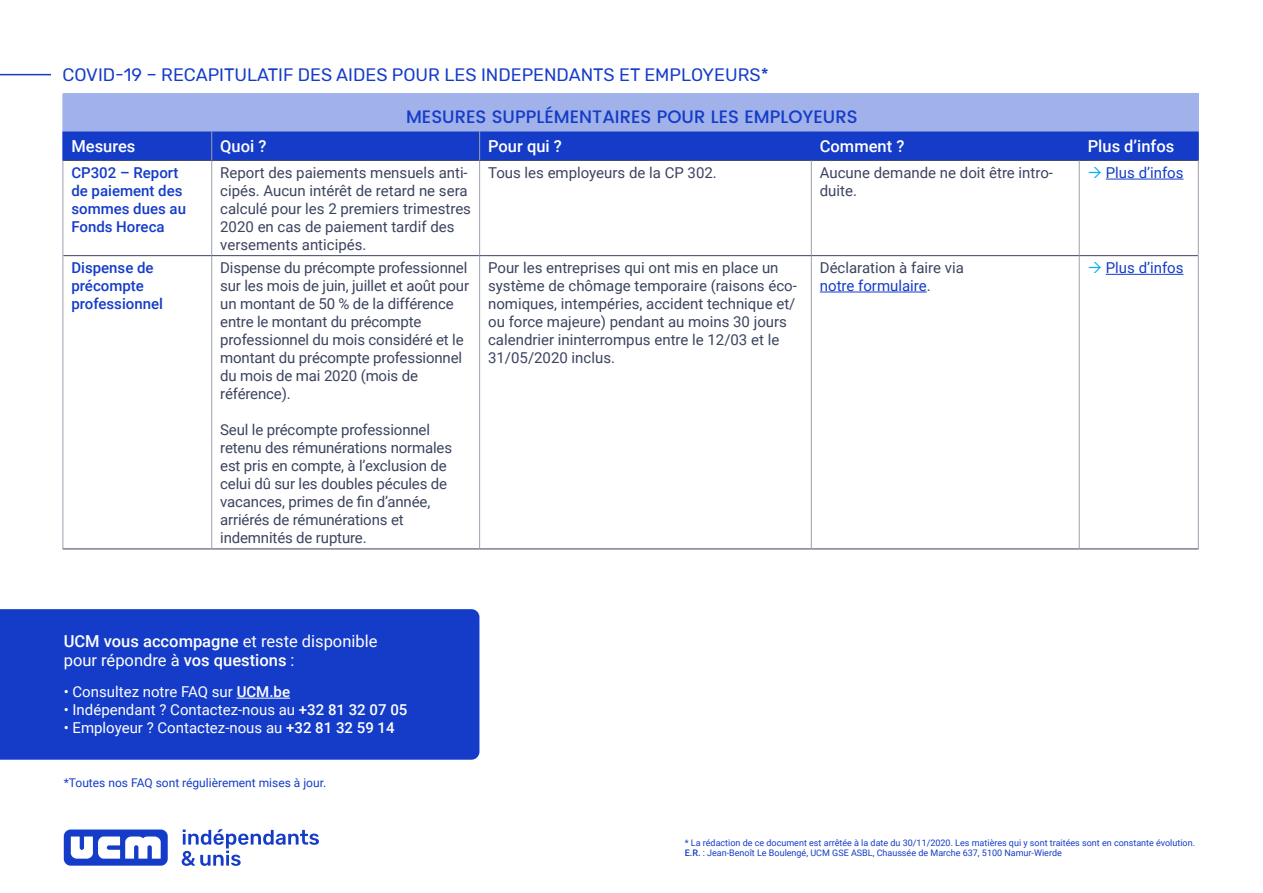
<style>
.page{position:relative;width:1263px;height:893px;background:#fff}
.page>*{position:absolute;margin:0;border:0;box-sizing:border-box;transform-origin:0 0}
.t1{font:18px "Rubik";color:#143cc8}
.t2{font:500 18px "Poppins";color:#143cc8}
.t3{font:16.5px/19.8px "Roboto";color:#fff}
.t4{font:500 16.5px "Roboto";color:#fff}
.t5{font:15px/18px "Roboto";letter-spacing:-.01em;color:#3b435f}
.t6{font:15px "Roboto";color:#fff}
.t7{font:500 15px/18px "Roboto";color:#143cc8}
.t8{font:15px "Roboto";color:#143cc8}
.t9{font:12px "Roboto";color:#143cc8}
.t10{font:9px/10.8px "Roboto";color:#143cc8}
.s1{color:#143cc8}
.s2{font-weight:500}
</style>
<div class="page">
<div style="left:0;top:609px;width:479px;height:151px;background:#143cc8"></div>
<div style="left:64px;top:829px;width:104px;height:37px;background:#143cc8;border-radius:7px"></div>
<svg style="left:71px;top:836px;width:90px;height:23px"></svg>
<svg style="left:182px;top:829px;width:137px;height:37px"></svg>
<hr style="left:0;top:74px;width:51px;height:1px;background:#143cc8">
<div style="left:63px;top:94px;width:1135px;height:37px;background:#a1b1e9"></div>
<hr style="left:63px;top:160px;width:149px;height:1px;background:#3b435f">
<hr style="left:212px;top:160px;width:268px;height:1px;background:#3b435f">
<hr style="left:480px;top:160px;width:331px;height:1px;background:#3b435f">
<hr style="left:811px;top:160px;width:268px;height:1px;background:#3b435f">
<hr style="left:1079px;top:160px;width:120px;height:1px;background:#3b435f">
<hr style="left:63px;top:255px;width:149px;height:1px;background:#3b435f">
<hr style="left:212px;top:255px;width:268px;height:1px;background:#3b435f">
<hr style="left:480px;top:255px;width:331px;height:1px;background:#3b435f">
<hr style="left:811px;top:255px;width:268px;height:1px;background:#3b435f">
<hr style="left:1079px;top:255px;width:119px;height:1px;background:#3b435f">
<hr style="left:63px;top:549px;width:149px;height:1px;background:#3b435f">
<hr style="left:212px;top:549px;width:268px;height:1px;background:#3b435f">
<hr style="left:480px;top:549px;width:331px;height:1px;background:#3b435f">
<hr style="left:811px;top:549px;width:268px;height:1px;background:#3b435f">
<hr style="left:1079px;top:549px;width:120px;height:1px;background:#3b435f">
<hr style="left:63px;top:161px;width:1px;height:95px;background:#9da1af">
<hr style="left:211px;top:161px;width:1px;height:94px;background:#9da1af">
<hr style="left:479px;top:161px;width:1px;height:94px;background:#9da1af">
<hr style="left:811px;top:161px;width:1px;height:94px;background:#9da1af">
<hr style="left:1079px;top:161px;width:1px;height:94px;background:#9da1af">
<hr style="left:1198px;top:161px;width:1px;height:95px;background:#9da1af">
<hr style="left:63px;top:256px;width:1px;height:293px;background:#9da1af">
<hr style="left:211px;top:256px;width:1px;height:293px;background:#9da1af">
<hr style="left:479px;top:256px;width:1px;height:293px;background:#9da1af">
<hr style="left:811px;top:256px;width:1px;height:293px;background:#9da1af">
<hr style="left:1079px;top:256px;width:1px;height:293px;background:#9da1af">
<hr style="left:1198px;top:256px;width:1px;height:293px;background:#9da1af">
<hr style="left:1198px;top:94px;width:1px;height:37px;background:#a1b1e9">
<div style="left:63px;top:132px;width:1136px;height:28px;background:#143cc8"></div>
<hr style="left:63px;top:131px;width:149px;height:1px;background:#a1b1e9">
<hr style="left:212px;top:131px;width:268px;height:1px;background:#a1b1e9">
<hr style="left:480px;top:131px;width:331px;height:1px;background:#a1b1e9">
<hr style="left:811px;top:131px;width:268px;height:1px;background:#a1b1e9">
<hr style="left:1079px;top:131px;width:120px;height:1px;background:#a1b1e9">
<hr style="left:1106px;top:179px;width:77px;height:1px;background:#143cc8">
<hr style="left:820px;top:292px;width:107px;height:1px;background:#143cc8">
<hr style="left:1106px;top:274px;width:77px;height:1px;background:#143cc8">
<hr style="left:237px;top:698px;width:53px;height:1px;background:#fff">
<p class="t1" style="left:63px;top:64px;width:708px">COVID-19 – RECAPITULATIF DES AIDES POUR LES INDEPENDANTS ET EMPLOYEURS*</p>
<p class="t2" style="left:406px;top:103px;width:453px">MESURES SUPPLÉMENTAIRES POUR LES EMPLOYEURS</p>
<p class="t4" style="left:71px;top:134px;width:66px">Mesures</p>
<p class="t4" style="left:220px;top:134px;width:48px">Quoi ?</p>
<p class="t4" style="left:488px;top:134px;width:75px">Pour qui ?</p>
<p class="t4" style="left:820px;top:134px;width:86px">Comment ?</p>
<p class="t4" style="left:1088px;top:134px;width:88px">Plus d’infos</p>
<p class="t7" style="left:71px;top:163px;width:116px">CP302 – Report de paiement des sommes dues au<br>Fonds Horeca</p>
<p class="t5" style="left:220px;top:163px;width:252px">Report des paiements mensuels anti&shy;cipés. Aucun intérêt de retard ne sera calculé pour les 2 premiers trimestres 2020 en cas de paiement tardif des versements anticipés.</p>
<p class="t5" style="left:488px;top:163px;width:230px">Tous les employeurs de la CP 302.</p>
<p class="t5" style="left:820px;top:163px;width:235px">Aucune demande ne doit être intro&shy;duite.</p>
<p class="t8" style="left:1106px;top:162px;width:79px">Plus d’infos</p>
<p class="t7" style="left:71px;top:258px;width:93px">Dispense de précompte professionnel</p>
<p class="t5" style="left:220px;top:258px;width:250px">Dispense du précompte professionnel sur les mois de juin, juillet et août pour un montant de 50 % de la différence entre le montant du précompte professionnel du mois considéré et le montant du précompte professionnel du mois de mai 2020 (mois de référence).</p>
<p class="t5" style="left:220px;top:420px;width:233px">Seul le précompte professionnel retenu des rémunérations normales est pris en compte, à l’exclusion de celui dû sur les doubles pécules de vacances, primes de fin d’année, arriérés de rémunérations et indemnités de rupture.</p>
<p class="t5" style="left:488px;top:258px;width:310px">Pour les entreprises qui ont mis en place un système de chômage temporaire (raisons éco&shy;nomiques, intempéries, accident technique et/ ou force majeure) pendant au moins 30 jours calendrier ininterrompus entre le 12/03 et le 31/05/2020 inclus.</p>
<p class="t5" style="left:820px;top:258px;width:146px">Déclaration à faire via <span class="s1">notre formulaire</span>.</p>
<p class="t8" style="left:1106px;top:257px;width:79px">Plus d’infos</p>
<p class="t3" style="left:64px;top:630px;width:315px"><span class="s2">UCM vous accompagne</span> et reste disponible pour répondre à <span class="s2">vos questions</span> :</p>
<p class="t6" style="left:64px;top:681px;width:228px">• Consultez notre FAQ sur <span class="s2">UCM.be</span></p>
<p class="t6" style="left:64px;top:699px;width:345px">• Indépendant ? Contactez-nous au <span class="s2">+32 81 32 07 05</span></p>
<p class="t6" style="left:64px;top:717px;width:332px">• Employeur ? Contactez-nous au <span class="s2">+32 81 32 59 14</span></p>
<p class="t9" style="left:64px;top:774px;width:264px">*Toutes nos FAQ sont régulièrement mises à jour.</p>
<p class="t10" style="left:685px;top:836px;width:512px">* La rédaction de ce document est arrêtée à la date du 30/11/2020. Les matières qui y sont traitées sont en constante évolution.<br><span class="s2">E.R.</span> : Jean-Benoît Le Boulengé, UCM GSE ASBL, Chaussée de Marche 637, 5100 Namur-Wierde</p>
</div>
